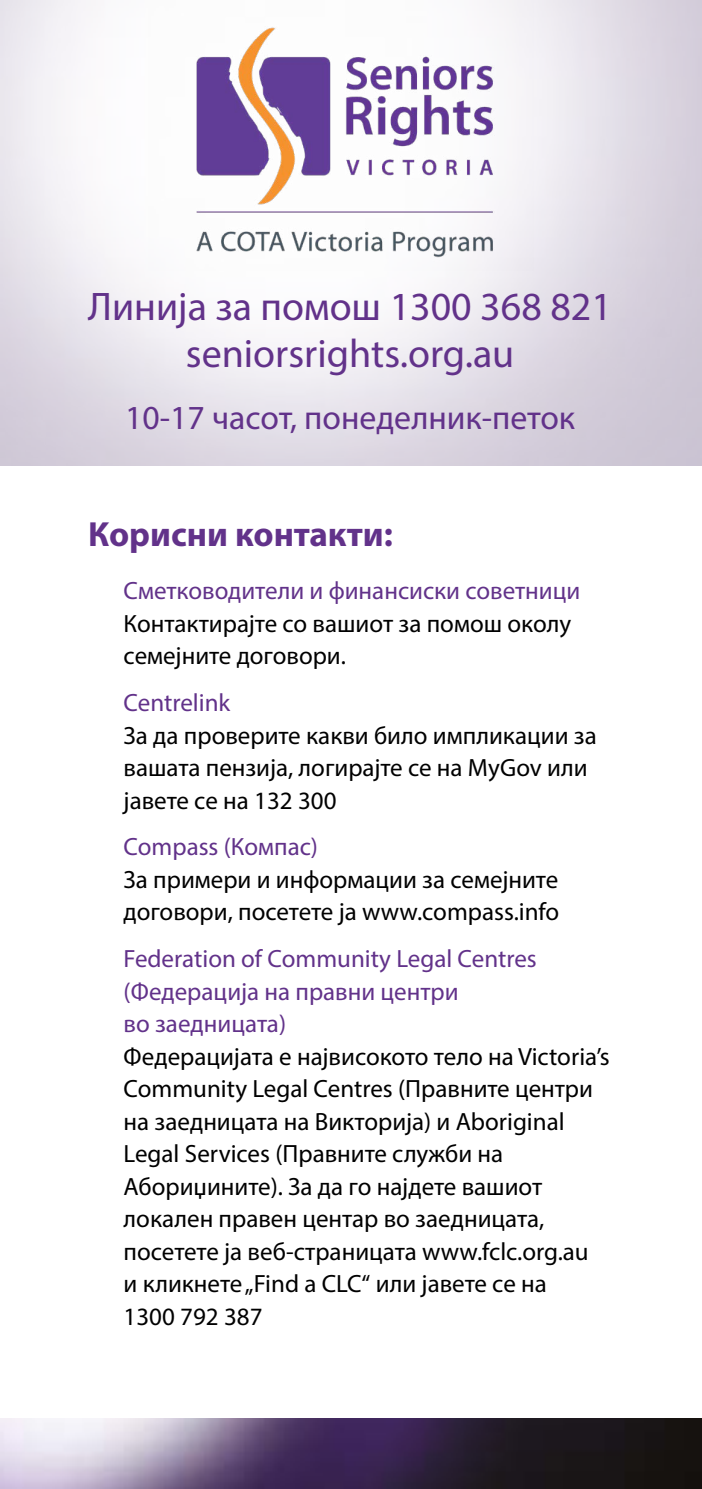
<style>
.page{position:relative;width:702px;height:1489px;background:#fff}
.page>*{position:absolute;margin:0;border:0;box-sizing:border-box;transform-origin:0 0}
.t1{font:40px/47.5px "Myriad Pro";color:#62328a;text-align:center}
.t2{font:700 35px "Myriad Pro";color:#62328a}
.t3{font:33.75px "Myriad Pro";color:#62328a}
.t4{font:25px/32.5px "Myriad Pro";color:#000}
.t5{font:25px/32.5px "Myriad Pro";color:#62328a}
</style>
<div class="page">
<img style="left:149px;top:0;width:384px;height:271px">
<img style="left:0;top:1418px;width:702px;height:70px">
<h1 class="t1" style="left:88px;top:282px;width:525px">Линија за помош 1300 368 821 seniorsrights.org.au</h1>
<h3 class="t3" style="left:125px;top:396px;width:451px">10-17 часот, понеделник-петок</h3>
<h2 class="t2" style="left:88px;top:511px;width:306px">Корисни контакти:</h2>
<p class="t5" style="left:124px;top:574px;width:458px">Сметководители и финансиски советници</p>
<p class="t4" style="left:124px;top:606px;width:449px">Контактирајте со вашиот за помош околу семејните договори.</p>
<p class="t5" style="left:124px;top:686px;width:108px">Centrelink</p>
<p class="t4" style="left:124px;top:718px;width:474px">За да проверите какви било импликации за вашата пензија, логирајте се на MyGov или јавете се на 132 300</p>
<p class="t5" style="left:124px;top:830px;width:196px">Compass (Компас)</p>
<p class="t4" style="left:124px;top:862px;width:437px">За примери и информации за семејните договори, посетете ја www.compass.info</p>
<p class="t5" style="left:124px;top:942px;width:414px">Federation of Community Legal Centres (Федерација на правни центри<br>во заедницата)</p>
<p class="t4" style="left:124px;top:1039px;width:487px">Федерацијата е највисокото тело на Victoria’s Community Legal Centres (Правните центри на заедницата на Викторија) и Aboriginal Legal Services (Правните служби на Абориџините). За да го најдете вашиот локален правен центар во заедницата, посетете ја веб-страницата www.fclc.org.au<br>и кликнете „Find a CLC“ или јавете се на<br>1300 792 387</p>
</div>
